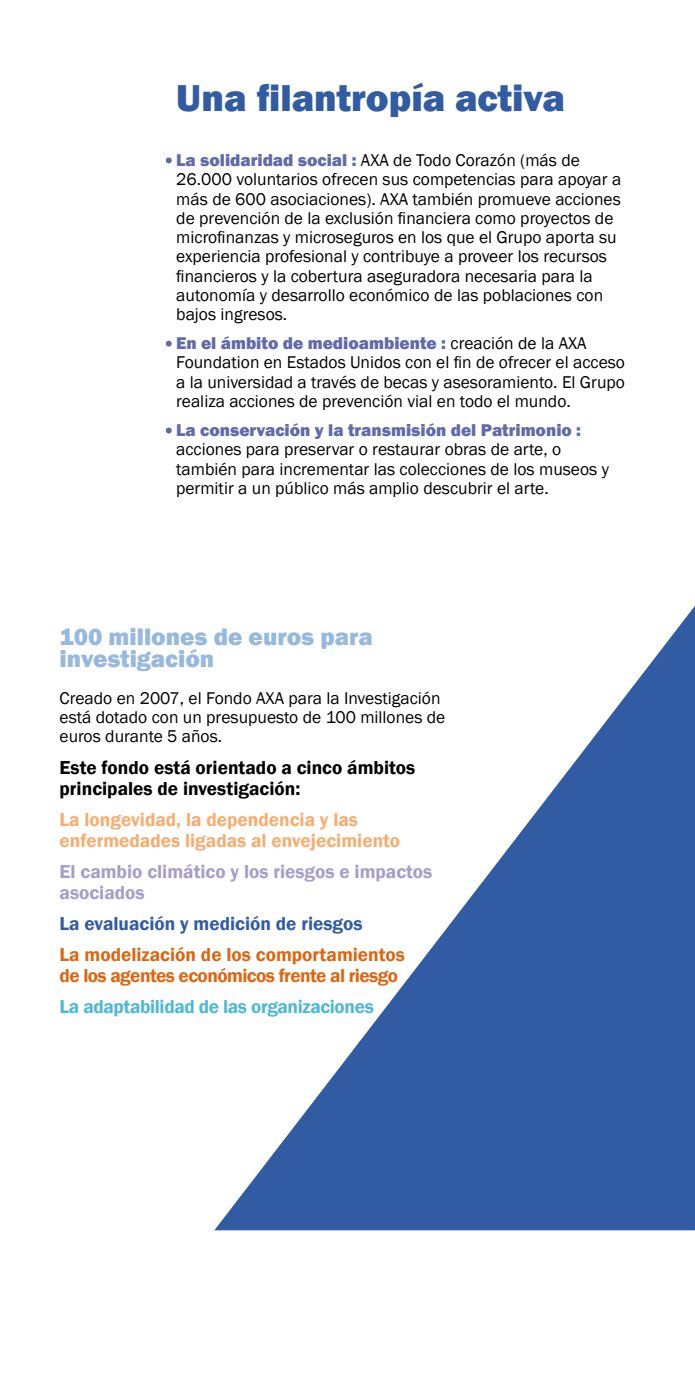
<style>
.page{position:relative;width:695px;height:1389px;background:#fff}
.page>*{position:absolute;margin:0;border:0;box-sizing:border-box;transform-origin:0 0}
.t1{font:800 38.5px "Franklin Gothic";color:#315ca3}
.t2{font:800 24.5px/22.8px "Franklin Gothic";color:#97b9de}
.t3{font:600 19.25px/21px "Franklin Gothic";letter-spacing:-.015em;color:#db6712}
.t4{font:600 19.25px/21px "Franklin Gothic";color:#f6ad6e}
.t5{font:600 19.25px/21px "Franklin Gothic";color:#000}
.t6{font:600 19.25px/21px "Franklin Gothic";color:#a69dc8}
.t7{font:600 19.25px "Franklin Gothic";letter-spacing:-.02em;color:#4fb8d7}
.t8{font:600 19.25px "Franklin Gothic";color:#315ca3}
.t9{font:17.5px/19.2px "Franklin Gothic";color:#000}
.t10{font:800 17.5px "Franklin Gothic";color:#616aab}
.s1{font-weight:800;color:#616aab}
</style>
<div class="page">
<svg style="left:166px;top:157px;width:6px;height:6px"></svg>
<svg style="left:166px;top:341px;width:6px;height:6px"></svg>
<svg style="left:166px;top:428px;width:6px;height:6px"></svg>
<svg style="left:214px;top:607px;width:480px;height:623px"></svg>
<h1 class="t1" style="left:176px;top:73px;width:390px">Una filantropía activa</h1>
<p class="t9" style="left:176px;top:151px;width:446px"><span class="s1">La solidaridad social :</span> AXA de Todo Corazón (más de 26.000 voluntarios ofrecen sus competencias para apoyar a más de 600 asociaciones). AXA también promueve acciones de prevención de la exclusión financiera como proyectos de microfinanzas y microseguros en los que el Grupo aporta su experiencia profesional y contribuye a proveer los recursos financieros y la cobertura aseguradora necesaria para la autonomía y desarrollo económico de las poblaciones con bajos ingresos.</p>
<p class="t9" style="left:176px;top:334px;width:450px"><span class="s1">En el ámbito de medioambiente :</span> creación de la AXA Foundation en Estados Unidos con el fin de ofrecer el acceso a la universidad a través de becas y asesoramiento. El Grupo realiza acciones de prevención vial en todo el mundo.</p>
<p class="t10" style="left:176px;top:419px;width:406px">La conservación y la transmisión del Patrimonio :</p>
<p class="t9" style="left:176px;top:440px;width:434px">acciones para preservar o restaurar obras de arte, o también para incrementar las colecciones de los museos y permitir a un público más amplio descubrir el arte.</p>
<h2 class="t2" style="left:60px;top:625px;width:315px">100 millones de euros para investigación</h2>
<p class="t9" style="left:60px;top:689px;width:387px">Creado en 2007, el Fondo AXA para la Investigación está dotado con un presupuesto de 100 millones de euros durante 5 años.</p>
<p class="t5" style="left:60px;top:758px;width:357px">Este fondo está orientado a cinco ámbitos principales de investigación:</p>
<p class="t4" style="left:60px;top:810px;width:342px">La longevidad, la dependencia y las enfermedades ligadas al envejecimiento</p>
<p class="t6" style="left:60px;top:862px;width:374px">El cambio climático y los riesgos e impactos asociados</p>
<p class="t8" style="left:60px;top:912px;width:304px">La evaluación y medición de riesgos</p>
<p class="t3" style="left:60px;top:944px;width:347px">La modelización de los comportamientos de los agentes económicos frente al riesgo</p>
<p class="t7" style="left:60px;top:995px;width:316px">La adaptabilidad de las organizaciones</p>
</div>
